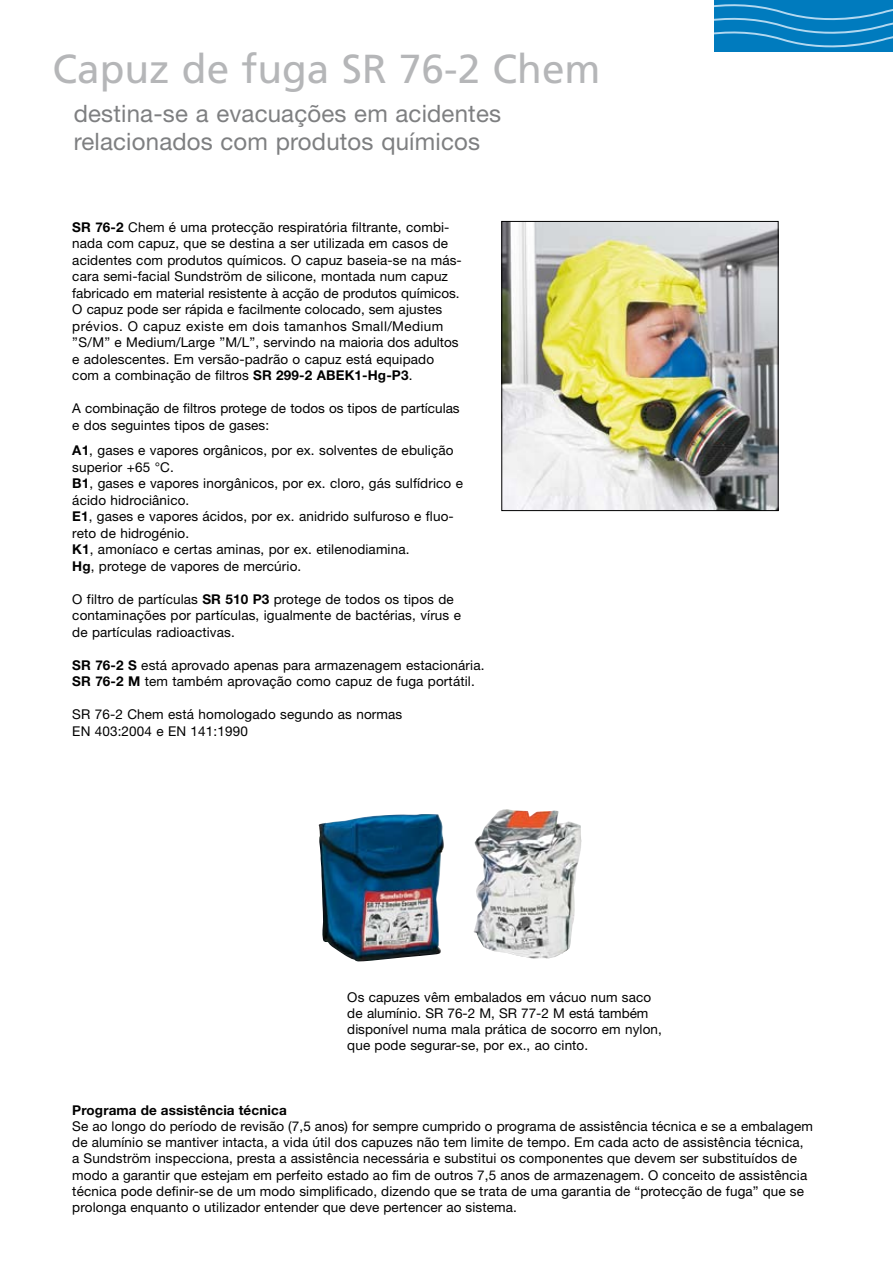
<style>
.page{position:relative;width:893px;height:1263px;background:#fff}
.page>*{position:absolute;margin:0;border:0;box-sizing:border-box;transform-origin:0 0}
.t1{font:40.5px "Frutiger";color:#b5b6b8}
.t2{font:24px/28.8px "Helvetica Neue";letter-spacing:.01em;color:#7e7f81}
.t3{font:13.5px/16.5px "Helvetica Neue";letter-spacing:.01em;color:#000}
.t4{font:700 13.5px "Helvetica Neue";letter-spacing:.01em;color:#000}
.s1{font-weight:700}
</style>
<div class="page">
<svg style="left:714px;top:0;width:179px;height:51px;background:#1485c3"></svg>
<img style="left:503px;top:223px;width:273px;height:286px">
<div style="left:501px;top:221px;width:277px;height:290px;border:1px solid #000"></div>
<img style="left:318px;top:809px;width:264px;height:153px">
<h1 class="t1" style="left:53px;top:45px;width:550px">Capuz de fuga SR 76-2 Chem</h1>
<h2 class="t2" style="left:74px;top:98px;width:429px">destina-se a evacuações em acidentes relacionados com produtos químicos</h2>
<p class="t3" style="left:72px;top:218px;width:391px"><span class="s1">SR 76-2</span> Chem é uma protecção respiratória filtrante, combi&shy;nada com capuz, que se destina a ser utilizada em casos de acidentes com produtos químicos. O capuz baseia-se na más&shy;cara semi-facial Sundström de silicone, montada num capuz fabricado em material resistente à acção de produtos químicos.<br>O capuz pode ser rápida e facilmente colocado, sem ajustes prévios. O capuz existe em dois tamanhos Small/Medium ”S/M” e Medium/Large ”M/L”, servindo na maioria dos adultos e adolescentes. Em versão-padrão o capuz está equipado com a combinação de filtros <span class="s1">SR 299-2 ABEK1-Hg-P3</span>.</p>
<p class="t3" style="left:72px;top:400px;width:389px">A combinação de filtros protege de todos os tipos de partículas e dos seguintes tipos de gases:</p>
<p class="t3" style="left:72px;top:442px;width:392px"><span class="s1">A1</span>, gases e vapores orgânicos, por ex. solventes de ebulição superior +65 °C.<br><span class="s1">B1</span>, gases e vapores inorgânicos, por ex. cloro, gás sulfídrico e ácido hidrociânico.<br><span class="s1">E1</span>, gases e vapores ácidos, por ex. anidrido sulfuroso e fluo&shy;reto de hidrogénio.<br><span class="s1">K1</span>, amoníaco e certas aminas, por ex. etilenodiamina.<br><span class="s1">Hg</span>, protege de vapores de mercúrio.</p>
<p class="t3" style="left:72px;top:590px;width:390px">O filtro de partículas <span class="s1">SR 510 P3</span> protege de todos os tipos de contaminações por partículas, igualmente de bactérias, vírus e de partículas radioactivas.</p>
<p class="t3" style="left:72px;top:656px;width:414px"><span class="s1">SR 76-2 S</span> está aprovado apenas para armazenagem estacionária.<br><span class="s1">SR 76-2 M</span> tem também aprovação como capuz de fuga portátil.</p>
<p class="t3" style="left:72px;top:706px;width:332px">SR 76-2 Chem está homologado segundo as normas<br>EN 403:2004 e EN 141:1990</p>
<p class="t3" style="left:347px;top:989px;width:316px">Os capuzes vêm embalados em vácuo num saco de alumínio. SR 76-2 M, SR 77-2 M está também disponível numa mala prática de socorro em nylon, que pode segurar-se, por ex., ao cinto.</p>
<p class="t4" style="left:72px;top:1101px;width:216px">Programa de assistência técnica</p>
<p class="t3" style="left:72px;top:1118px;width:742px">Se ao longo do período de revisão (7,5 anos) for sempre cumprido o programa de assistência técnica e se a embalagem de alumínio se mantiver intacta, a vida útil dos capuzes não tem limite de tempo. Em cada acto de assistência técnica, a Sundström inspecciona, presta a assistência necessária e substitui os componentes que devem ser substituídos de modo a garantir que estejam em perfeito estado ao fim de outros 7,5 anos de armazenagem. O conceito de assistência técnica pode definir-se de um modo simplificado, dizendo que se trata de uma garantia de “protecção de fuga” que se prolonga enquanto o utilizador entender que deve pertencer ao sistema.</p>
</div>
